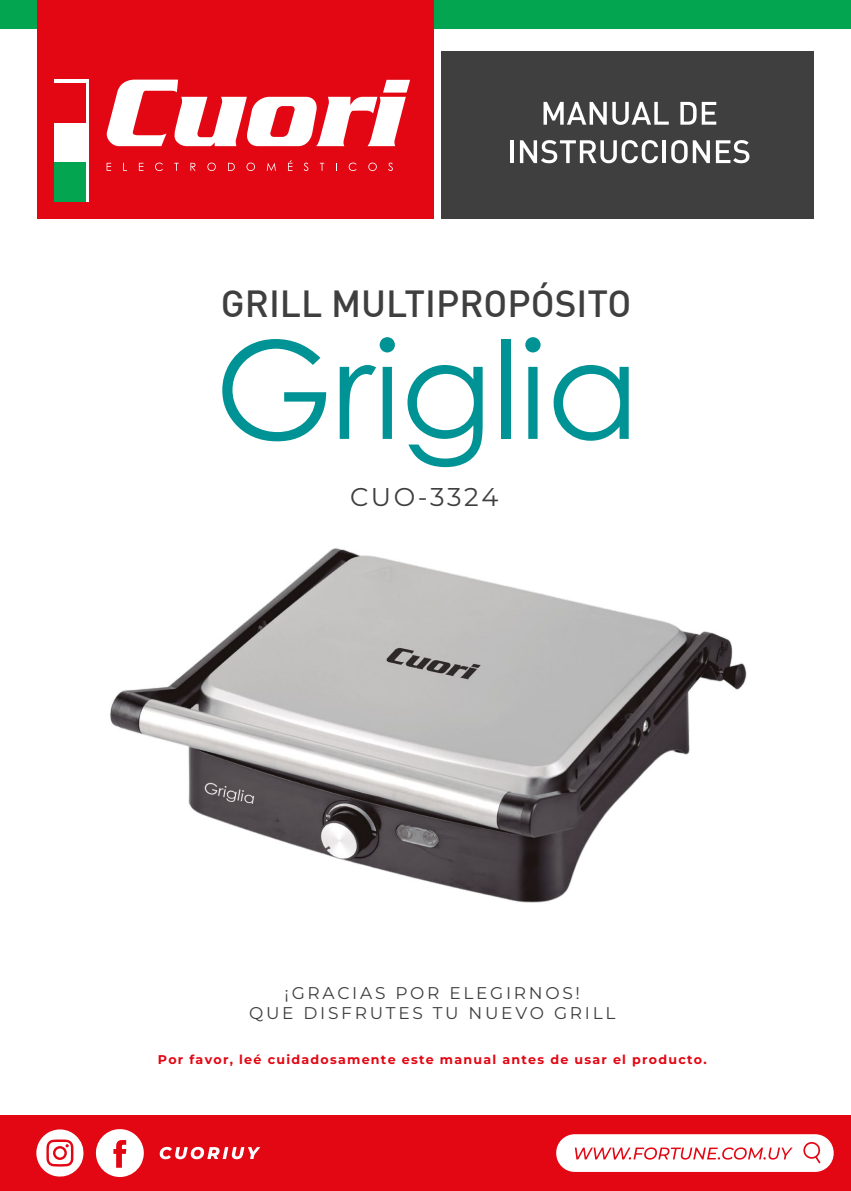
<style>
.page{position:relative;width:851px;height:1191px;background:#fff}
.page>*{position:absolute;margin:0;border:0;box-sizing:border-box;transform-origin:0 0}
.t1{font:500 37px "DIN";color:#3f3f3f}
.t2{font:100 25.6px "Montserrat";letter-spacing:.1em;color:#3f3f3f}
.t3{font:100 17px/20.4px "Montserrat";letter-spacing:.16em;color:#3f3f3f;text-align:center}
.t4{font:100 12.6px "Montserrat";letter-spacing:.1em;color:#e30613}
</style>
<div class="page">
<div style="left:0;top:1115px;width:850px;height:76px;background:#e30613"></div>
<svg style="left:95px;top:1129px;width:49px;height:48px"></svg>
<svg style="left:36px;top:1129px;width:48px;height:48px"></svg>
<div style="left:55px;top:1148px;width:9px;height:9px;background:#fff;border-radius:50%"></div>
<div style="left:556px;top:1134px;width:277px;height:37px;background:#fff;border-radius:19px"></div>
<svg style="left:574px;top:1147px;width:218px;height:12px"></svg>
<svg style="left:803px;top:1142px;width:18px;height:21px"></svg>
<div style="left:0;top:0;width:850px;height:29px;background:#04a550"></div>
<div style="left:441px;top:51px;width:372px;height:168px;background:#3f3f3f"></div>
<div style="left:37px;top:0;width:396px;height:219px;background:#e30613"></div>
<svg style="left:106px;top:80px;width:304px;height:66px"></svg>
<div style="left:54px;top:79px;width:34px;height:122px;background:linear-gradient(to right,#fff,#fff)"></div>
<div style="left:54px;top:162px;width:31px;height:39px;background:#04a550"></div>
<div style="left:54px;top:122px;width:31px;height:40px;background:#fff"></div>
<div style="left:54px;top:83px;width:31px;height:39px;background:#e30613"></div>
<svg style="left:107px;top:163px;width:4px;height:8px"></svg>
<svg style="left:139px;top:163px;width:4px;height:8px"></svg>
<svg style="left:155px;top:163px;width:8px;height:8px"></svg>
<svg style="left:174px;top:163px;width:5px;height:8px"></svg>
<svg style="left:190px;top:163px;width:5px;height:8px"></svg>
<svg style="left:207px;top:163px;width:9px;height:8px"></svg>
<svg style="left:228px;top:163px;width:7px;height:8px"></svg>
<svg style="left:246px;top:163px;width:9px;height:8px"></svg>
<svg style="left:267px;top:163px;width:9px;height:8px"></svg>
<svg style="left:288px;top:160px;width:4px;height:11px"></svg>
<svg style="left:303px;top:163px;width:5px;height:8px"></svg>
<svg style="left:320px;top:163px;width:4px;height:8px"></svg>
<svg style="left:348px;top:163px;width:8px;height:8px"></svg>
<svg style="left:368px;top:163px;width:9px;height:8px"></svg>
<svg style="left:388px;top:163px;width:5px;height:8px"></svg>
<svg style="left:543px;top:102px;width:63px;height:23px"></svg>
<svg style="left:612px;top:102px;width:56px;height:23px"></svg>
<svg style="left:680px;top:102px;width:36px;height:23px"></svg>
<hr style="left:510px;top:140px;width:4px;height:23px;background:#fff">
<svg style="left:520px;top:140px;width:138px;height:23px"></svg>
<hr style="left:662px;top:140px;width:4px;height:23px;background:#fff">
<svg style="left:671px;top:140px;width:38px;height:23px"></svg>
<svg style="left:715px;top:140px;width:34px;height:23px"></svg>
<svg style="left:222px;top:339px;width:104px;height:102px"></svg>
<svg style="left:339px;top:337px;width:56px;height:102px"></svg>
<svg style="left:407px;top:365px;width:75px;height:102px"></svg>
<div style="left:501px;top:339px;width:9px;height:100px;background:#009395"></div>
<svg style="left:525px;top:337px;width:15px;height:102px"></svg>
<svg style="left:553px;top:365px;width:75px;height:76px"></svg>
<img style="left:110px;top:548px;width:637px;height:355px">
<svg style="left:160px;top:1146px;width:100px;height:13px"></svg>
<h1 class="t1" style="left:221px;top:280px;width:412px">GRILL MULTIPROPÓSITO</h1>
<h2 class="t2" style="left:350px;top:480px;width:150px">CUO-3324</h2>
<h3 class="t3" style="left:249px;top:984px;width:368px">¡GRACIAS POR ELEGIRNOS!<br>QUE DISFRUTES TU NUEVO GRILL</h3>
<p class="t4" style="left:158px;top:1051px;width:550px">Por favor, leé cuidadosamente este manual antes de usar el producto.</p>
</div>
